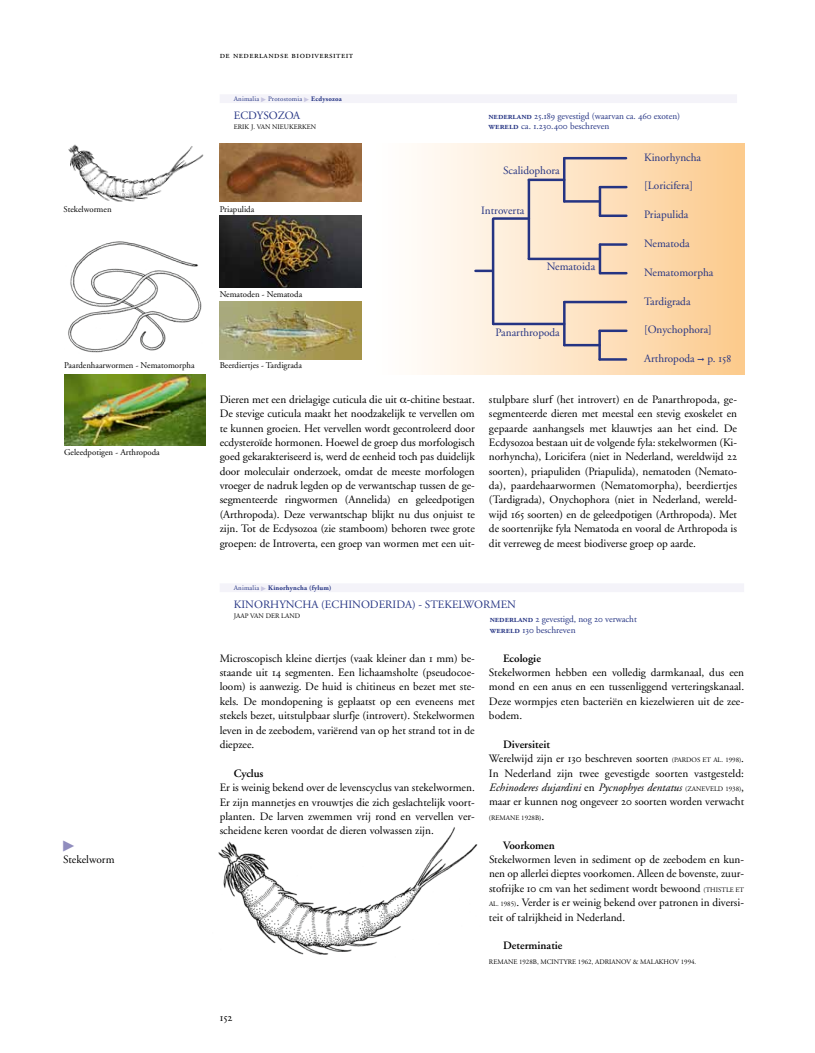
<style>
.page{position:relative;width:815px;height:1053px;background:#fff}
.page>*{position:absolute;margin:0;border:0;box-sizing:border-box;transform-origin:0 0}
.t1{font:11.25px/14.4px "Adobe Garamond";color:#000;text-align:justify}
.t2{font:11.25px "Adobe Garamond";color:#253483}
.t3{font:600 11.25px "Adobe Garamond";color:#000}
.t4{font:11.25px "Universal Std Newswith Comm Pi";color:#908dbe}
.t5{font:9.38px/10.6px "Adobe Garamond";letter-spacing:-.005em;color:#253483}
.t6{font:9.38px "Adobe Garamond Pro";letter-spacing:.05em;color:#000}
.t7{font:8.75px "Adobe Garamond";color:#000}
.t8{font:6.88px "Adobe Garamond";color:#000}
.t9{font:6.88px "Adobe Garamond";letter-spacing:.025em;color:#253483}
.t10{font:700 6.88px "Adobe Garamond Pro";letter-spacing:.025em;color:#253483}
.t11{font:6.88px "Adobe Garamond";letter-spacing:.095em;color:#000}
.s1{font-family:"Universal Std Newswith Comm Pi";font-size:5px;color:#c7c5e0}
.s2{font-family:"Adobe Garamond Pro";font-weight:700}
.s3{font-family:"Adobe Garamond Exp";font-weight:600}
.s4{font-family:"Adobe Garamond Exp"}
.s5{font-family:"Adobe Garamond";font-weight:400}
.s6{font-family:"Universal Std Newswith Comm Pi";font-weight:400;font-size:5px;color:#c7c5e0}
.s7{font-weight:600}
.s8{font-size:6.88px}
.s9{font-size:11.25px}
.s10{font-style:italic}
</style>
<div class="page">
<img style="left:218px;top:827px;width:260px;height:128px">
<div style="left:220px;top:94px;width:517px;height:9px;background:#f4f3f9"></div>
<img style="left:220px;top:215px;width:141px;height:72px">
<img style="left:220px;top:302px;width:141px;height:58px">
<div style="left:220px;top:583px;width:524px;height:9px;background:#f4f3f9"></div>
<div style="left:376px;top:144px;width:368px;height:230px;background:linear-gradient(to right,#feffff,#fbca8f)"></div>
<hr style="left:600px;top:358px;width:26px;height:2px;background:#253483">
<hr style="left:598px;top:331px;width:3px;height:28px;background:#253483">
<hr style="left:600px;top:329px;width:26px;height:3px;background:#253483">
<hr style="left:564px;top:301px;width:62px;height:2px;background:#253483">
<hr style="left:564px;top:344px;width:36px;height:2px;background:#253483">
<hr style="left:563px;top:302px;width:3px;height:43px;background:#253483">
<hr style="left:493px;top:323px;width:71px;height:2px;background:#253483">
<hr style="left:600px;top:272px;width:26px;height:2px;background:#253483">
<hr style="left:599px;top:244px;width:2px;height:29px;background:#253483">
<hr style="left:600px;top:243px;width:26px;height:3px;background:#253483">
<hr style="left:600px;top:214px;width:26px;height:3px;background:#253483">
<hr style="left:599px;top:187px;width:2px;height:29px;background:#253483">
<hr style="left:600px;top:186px;width:26px;height:2px;background:#253483">
<hr style="left:564px;top:157px;width:62px;height:2px;background:#253483">
<hr style="left:529px;top:258px;width:71px;height:2px;background:#253483">
<hr style="left:564px;top:200px;width:36px;height:3px;background:#253483">
<hr style="left:563px;top:158px;width:2px;height:43px;background:#253483">
<hr style="left:529px;top:178px;width:35px;height:3px;background:#253483">
<hr style="left:528px;top:180px;width:2px;height:79px;background:#253483">
<hr style="left:493px;top:217px;width:36px;height:3px;background:#253483">
<hr style="left:492px;top:219px;width:2px;height:105px;background:#253483">
<hr style="left:475px;top:269px;width:18px;height:3px;background:#253483">
<img style="left:220px;top:144px;width:141px;height:58px">
<img style="left:68px;top:144px;width:136px;height:58px">
<img style="left:68px;top:241px;width:134px;height:112px">
<img style="left:64px;top:374px;width:142px;height:72px">
<p class="t7" style="left:64px;top:204px;width:49px">Stekelwormen</p>
<p class="t7" style="left:64px;top:361px;width:132px">Paardenhaarwormen - Nematomorpha</p>
<p class="t7" style="left:64px;top:447px;width:97px">Geleedpotigen - Arthropoda</p>
<p class="t4" style="left:63px;top:840px;width:13px">▶</p>
<p class="t1" style="left:63px;top:852px;width:53px">Stekelworm</p>
<p class="t6" style="left:220px;top:49px;width:135px">de nederlandse biodiversiteit</p>
<p class="t9" style="left:234px;top:95px;width:109px">Animalia <span class="s1">▶</span> Protostomia <span class="s1">▶</span> <span class="s2">Ecdysozoa</span></p>
<p class="t2" style="left:234px;top:109px;width:68px">ECDYSOZOA</p>
<p class="t5" style="left:488px;top:111px;width:193px"><span class="s3">nederland</span> <span class="s4">25.189</span> gevestigd (waarvan ca. <span class="s4">460</span> exoten)</p>
<p class="t8" style="left:234px;top:124px;width:29px">Erik J. van</p>
<p class="t8" style="left:272px;top:124px;width:43px">Nieukerken</p>
<p class="t5" style="left:488px;top:121px;width:122px"><span class="s3">wereld</span> ca. <span class="s4">1.230.400</span> beschreven</p>
<p class="t7" style="left:220px;top:204px;width:36px">Priapulida</p>
<p class="t7" style="left:220px;top:289px;width:84px">Nematoden - Nematoda</p>
<p class="t7" style="left:220px;top:361px;width:84px">Beerdiertjes - Tardigrada</p>
<p class="t2" style="left:503px;top:164px;width:58px">Scalidophora</p>
<p class="t2" style="left:481px;top:204px;width:45px">Introverta</p>
<p class="t2" style="left:547px;top:261px;width:50px">Nematoida</p>
<p class="t2" style="left:495px;top:326px;width:66px">Panarthropoda</p>
<p class="t2" style="left:644px;top:151px;width:59px">Kinorhyncha</p>
<p class="t2" style="left:644px;top:180px;width:50px">[Loricifera]</p>
<p class="t2" style="left:644px;top:209px;width:46px">Priapulida</p>
<p class="t2" style="left:644px;top:237px;width:47px">Nematoda</p>
<p class="t2" style="left:644px;top:266px;width:71px">Nematomorpha</p>
<p class="t2" style="left:644px;top:295px;width:48px">Tardigrada</p>
<p class="t2" style="left:644px;top:324px;width:69px">[Onychophora]</p>
<p class="t2" style="left:644px;top:352px;width:89px">Arthropoda ➞ p. <span class="s4">158</span></p>
<p class="t1" style="left:220px;top:392px;width:257px">Dieren met een drielagige cuticula die uit -chitine bestaat.<br>De stevige cuticula maakt het noodzakelijk te vervellen om te kunnen groeien. Het vervellen wordt gecontroleerd door ecdysteroïde hormonen. Hoewel de groep dus morfologisch goed gekarakteriseerd is, werd de eenheid toch pas duidelijk door moleculair onderzoek, omdat de meeste morfologen vroeger de nadruk legden op de verwantschap tussen de ge&shy;segmenteerde ringwormen (Annelida) en geleedpotigen (Arthropoda). Deze verwantschap blijkt nu dus onjuist te zijn. Tot de Ecdysozoa (zie stamboom) behoren twee grote groepen: de Introverta, een groep van wormen met een uit-</p>
<p class="t1" style="left:489px;top:392px;width:250px">stulpbare slurf (het introvert) en de Panarthropoda, ge&shy;segmenteerde dieren met meestal een stevig exoskelet en gepaarde aanhangsels met klauwtjes aan het eind. De Ecdysozoa bestaan uit de volgende fyla: stekelwormen (Ki&shy;norhyncha), Loricifera (niet in Nederland, wereldwijd <span class="s4">22 </span>soorten), priapuliden (Priapulida), nematoden (Nemato&shy;da), paardehaarwormen (Nematomorpha), beerdiertjes (Tardigrada), Onychophora (niet in Nederland, wereld&shy;wijd <span class="s4">165</span> soorten) en de geleedpotigen (Arthropoda). Met de soortenrijke fyla Nematoda en vooral de Arthropoda is dit verreweg de meest biodiverse groep op aarde.</p>
<p class="t10" style="left:234px;top:583px;width:99px"><span class="s5">Animalia</span> <span class="s6">▶</span> Kinorhyncha (fylum)</p>
<p class="t2" style="left:234px;top:598px;width:284px">KINORHYNCHA (ECHINODERIDA) - STEKELWORMEN</p>
<p class="t8" style="left:234px;top:612px;width:5px">Jaap</p>
<p class="t8" style="left:250px;top:612px;width:6px">van</p>
<p class="t8" style="left:266px;top:612px;width:22px">der Land</p>
<p class="t5" style="left:490px;top:614px;width:149px"><span class="s3">nederland</span> <span class="s4">2</span> gevestigd, nog <span class="s4">20</span> verwacht <span class="s3">wereld</span> <span class="s4">130</span> beschreven</p>
<p class="t1" style="left:220px;top:651px;width:257px">Microscopisch kleine diertjes (vaak kleiner dan <span class="s4">1</span> mm) be&shy;staande uit <span class="s4">14</span> segmenten. Een lichaamsholte (pseudocoe&shy;loom) is aanwezig. De huid is chitineus en bezet met ste&shy;kels. De mondopening is geplaatst op een eveneens met stekels bezet, uitstulpbaar slurfje (introvert). Stekelwormen leven in de zeebodem, variërend van op het strand tot in de diepzee.</p>
<p class="t3" style="left:234px;top:767px;width:31px">Cyclus</p>
<p class="t1" style="left:220px;top:780px;width:257px">Er is weinig bekend over de levenscyclus van stekelwormen.<br>Er zijn mannetjes en vrouwtjes die zich geslachtelijk voort&shy;planten. De larven zwemmen vrij rond en vervellen ver&shy;scheidene keren voordat de dieren volwassen zijn.</p>
<p class="t3" style="left:503px;top:652px;width:39px">Ecologie</p>
<p class="t1" style="left:489px;top:665px;width:257px">Stekelwormen hebben een volledig darmkanaal, dus een mond en een anus en een tussenliggend verteringskanaal.<br>Deze wormpjes eten bacteriën en kiezelwieren uit de zee&shy;bodem.</p>
<p class="t1" style="left:489px;top:737px;width:191px;text-indent:14px"><span class="s7">Diversiteit<br></span>Werelwijd zijn er <span class="s4">130</span> beschreven soorten <span class="s8">(pardos</span></p>
<p class="t8" style="left:703px;top:756px;width:43px">et al. 1998)<span class="s9">.</span></p>
<p class="t1" style="left:489px;top:766px;width:257px">In Nederland zijn twee gevestigde soorten vastgesteld:<br><span class="s10">Echinoderes dujardini</span> en <span class="s10">Pycnophyes dentatus</span> <span class="s8">(zan</span></p>
<p class="t11" style="left:701px;top:785px;width:44px">eveld 1938)<span class="s9">,</span></p>
<p class="t1" style="left:489px;top:795px;width:257px">maar er kunnen nog ongeveer <span class="s4">20</span> soorten worden verwacht</p>
<p class="t8" style="left:489px;top:814px;width:17px">(reman</p>
<p class="t8" style="left:516px;top:814px;width:30px">e 1928b)<span class="s9">.</span></p>
<p class="t3" style="left:503px;top:838px;width:53px">Voorkomen</p>
<p class="t1" style="left:489px;top:852px;width:257px;text-align:left">Stekelwormen leven in sediment op de zeebodem en kun&shy;nen op allerlei dieptes voorkomen. Alleen de bovenste, zuur&shy;stofrijke <span class="s4">10</span> cm van het sediment wordt bewoond <span class="s8">(thistle et al. 1985)</span>. Verder is er weinig bekend over patronen in diversi&shy;teit of talrijkheid in Nederland.</p>
<p class="t3" style="left:503px;top:939px;width:61px">Determinatie</p>
<p class="t8" style="left:489px;top:957px;width:15px">reman</p>
<p class="t8" style="left:513px;top:957px;width:88px">e 1928b, mcintyre 1962, adr</p>
<p class="t8" style="left:609px;top:957px;width:9px">ianov</p>
<p class="t8" style="left:633px;top:957px;width:28px">&amp; malakhov</p>
<p class="t8" style="left:681px;top:957px;width:17px">1994.</p>
</div>
